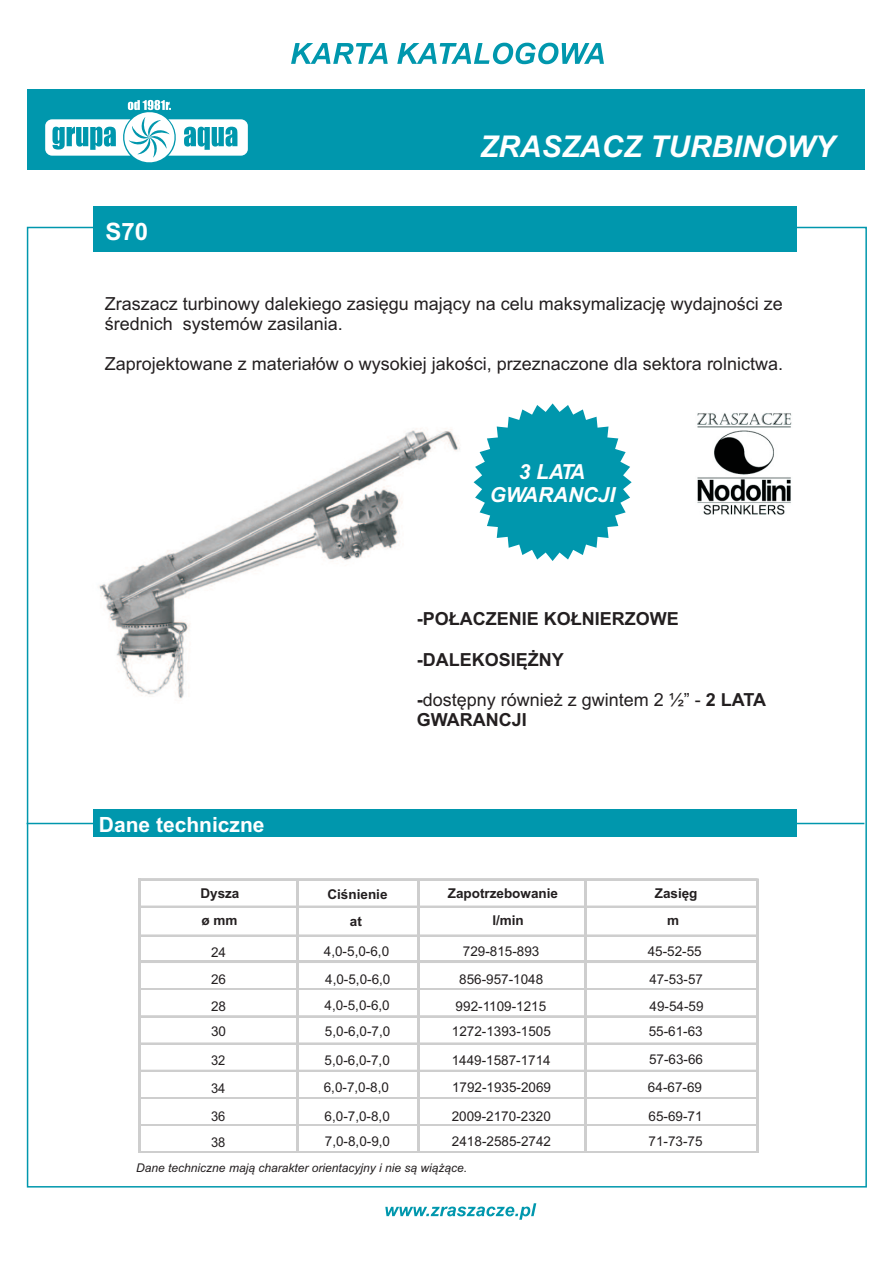
<style>
.page{position:relative;width:893px;height:1263px;background:#fff}
.page>*{position:absolute;margin:0;border:0;box-sizing:border-box;transform-origin:0 0}
.t1{font:italic 700 30px "Arial";color:#fff}
.t2{font:700 24px "Arial";color:#fff}
.t3{font:700 21px "Arial";color:#fff}
.t4{font:italic 700 20.7px/23.2px "Arial";color:#fff;text-align:center}
.t5{font:18px/20.1px "Arial";color:#231f20}
.t6{font:700 18px "Arial";color:#231f20}
.t7{font:13.5px "Arial";color:#231f20}
.t8{font:700 13.5px "Arial";color:#231f20}
.t9{font:13.5px/25.5px "Arial";color:#231f20;scale:.96 1}
.t10{font:italic 12px "Arial";color:#231f20}
.s1{font-weight:700}
</style>
<div class="page">
<div style="left:28px;top:90px;width:837px;height:80px;background:#0097ad"></div>
<img style="left:697px;top:413px;width:95px;height:102px">
<svg style="left:45px;top:100px;width:203px;height:63px"></svg>
<div style="left:94px;top:206px;width:703px;height:46px;background:#0097ad"></div>
<svg style="left:26px;top:822px;width:67px;height:3px"></svg>
<svg style="left:796px;top:822px;width:70px;height:3px"></svg>
<svg style="left:291px;top:43px;width:313px;height:21px"></svg>
<svg style="left:385px;top:1203px;width:151px;height:17px"></svg>
<div style="left:93px;top:809px;width:703px;height:28px;background:#0097ad"></div>
<hr style="left:139px;top:878px;width:620px;height:2px;background:#cecece">
<hr style="left:139px;top:905px;width:618px;height:2px;background:#cecece">
<hr style="left:139px;top:961px;width:618px;height:2px;background:#cecece">
<hr style="left:139px;top:988px;width:618px;height:1px;background:#cecece">
<hr style="left:139px;top:989px;width:618px;height:1px;background:#cecece">
<hr style="left:139px;top:1015px;width:618px;height:1px;background:#cecece">
<hr style="left:139px;top:1016px;width:618px;height:1px;background:#cecece">
<hr style="left:139px;top:1042px;width:618px;height:2px;background:#cecece">
<hr style="left:139px;top:1070px;width:618px;height:2px;background:#cecece">
<hr style="left:297px;top:879px;width:2px;height:273px;background:#cecece">
<hr style="left:417px;top:879px;width:3px;height:273px;background:#cecece">
<hr style="left:584px;top:879px;width:3px;height:272px;background:#cecece">
<hr style="left:756px;top:879px;width:3px;height:273px;background:#cecece">
<hr style="left:139px;top:934px;width:620px;height:2px;background:#cecece">
<hr style="left:139px;top:1097px;width:618px;height:2px;background:#cecece">
<hr style="left:139px;top:1124px;width:618px;height:1px;background:#cecece">
<hr style="left:139px;top:1151px;width:618px;height:1px;background:#cecece">
<hr style="left:138px;top:878px;width:3px;height:274px;background:#cecece">
<svg style="left:474px;top:403px;width:158px;height:158px"></svg>
<img style="left:99px;top:428px;width:361px;height:271px">
<h2 class="t2" style="left:105px;top:223px;width:44px">S70</h2>
<h1 class="t1" style="left:480px;top:135px;width:356px">ZRASZACZ TURBINOWY</h1>
<h3 class="t5" style="left:105px;top:295px;width:680px">Zraszacz turbinowy dalekiego zasiêgu maj¹cy na celu maksymalizacjê wydajnoœci ze œrednich systemów zasilania.</h3>
<h3 class="t5" style="left:105px;top:356px;width:680px">Zaprojektowane z materia³ów o wysokiej jakoœci, przeznaczone dla sektora rolnictwa.</h3>
<h3 class="t4" style="left:490px;top:462px;width:127px">3 LATA<br>GWARANCJI</h3>
<h3 class="t3" style="left:99px;top:817px;width:167px">Dane techniczne</h3>
<h3 class="t6" style="left:417px;top:612px;width:264px">-PO£ACZENIE KO£NIERZOWE</h3>
<h3 class="t6" style="left:417px;top:652px;width:149px">-DALEKOSIÊ¯NY</h3>
<h3 class="t5" style="left:417px;top:691px;width:351px"><span class="s1">-</span>dostêpny równie¿ z gwintem 2 ½” - <span class="s1">2 LATA<br>GWARANCJI</span></h3>
<p class="t8" style="left:200px;top:888px;width:41px">Dysza</p>
<p class="t8" style="left:327px;top:889px;width:62px">Ciœnienie</p>
<p class="t8" style="left:448px;top:888px;width:112px">Zapotrzebowanie</p>
<p class="t8" style="left:655px;top:888px;width:44px">Zasiêg</p>
<p class="t8" style="left:202px;top:915px;width:37px">¸ mm</p>
<p class="t8" style="left:350px;top:916px;width:14px">at</p>
<p class="t8" style="left:492px;top:915px;width:33px">l/min</p>
<p class="t8" style="left:667px;top:915px;width:14px">m</p>
<p class="t7" style="left:324px;top:946px;width:67px">4,0-5,0-6,0</p>
<p class="t7" style="left:211px;top:947px;width:17px">24</p>
<p class="t7" style="left:463px;top:947px;width:78px">729-815-893</p>
<p class="t7" style="left:648px;top:946px;width:56px">45-52-55</p>
<p class="t7" style="left:211px;top:974px;width:17px">26</p>
<p class="t7" style="left:459px;top:974px;width:86px">856-957-1048</p>
<p class="t7" style="left:649px;top:974px;width:55px">47-53-57</p>
<p class="t7" style="left:211px;top:1001px;width:17px">28</p>
<p class="t7" style="left:324px;top:1000px;width:67px">4,0-5,0-6,0</p>
<p class="t7" style="left:456px;top:1001px;width:92px">992-1109-1215</p>
<p class="t7" style="left:649px;top:1001px;width:56px">49-54-59</p>
<p class="t7" style="left:211px;top:1026px;width:17px">30</p>
<p class="t7" style="left:452px;top:1026px;width:101px">1272-1393-1505</p>
<p class="t7" style="left:649px;top:1026px;width:56px">55-61-63</p>
<p class="t9" style="left:211px;top:1049px;width:16px">32</p>
<p class="t7" style="left:325px;top:1055px;width:67px">5,0-6,0-7,0</p>
<p class="t7" style="left:452px;top:1055px;width:101px">1449-1587-1714</p>
<p class="t7" style="left:649px;top:1054px;width:56px">57-63-66</p>
<p class="t7" style="left:325px;top:974px;width:67px">4,0-5,0-6,0</p>
<p class="t7" style="left:325px;top:1026px;width:67px">5,0-6,0-7,0</p>
<p class="t9" style="left:211px;top:1076px;width:16px">34</p>
<p class="t7" style="left:324px;top:1082px;width:67px">6,0-7,0-8,0</p>
<p class="t7" style="left:452px;top:1082px;width:101px">1792-1935-2069</p>
<p class="t7" style="left:648px;top:1082px;width:56px">64-67-69</p>
<p class="t9" style="left:211px;top:1105px;width:16px">36<br>38</p>
<p class="t7" style="left:325px;top:1111px;width:67px">6,0-7,0-8,0</p>
<p class="t7" style="left:452px;top:1111px;width:101px">2009-2170-2320</p>
<p class="t7" style="left:648px;top:1111px;width:56px">65-69-71</p>
<p class="t7" style="left:325px;top:1136px;width:67px">7,0-8,0-9,0</p>
<p class="t7" style="left:452px;top:1136px;width:101px">2418-2585-2742</p>
<p class="t7" style="left:648px;top:1136px;width:56px">71-73-75</p>
<p class="t10" style="left:136px;top:1163px;width:332px">Dane techniczne maj¹ charakter orientacyjny i nie s¹ wi¹¿¹ce.</p>
</div>
